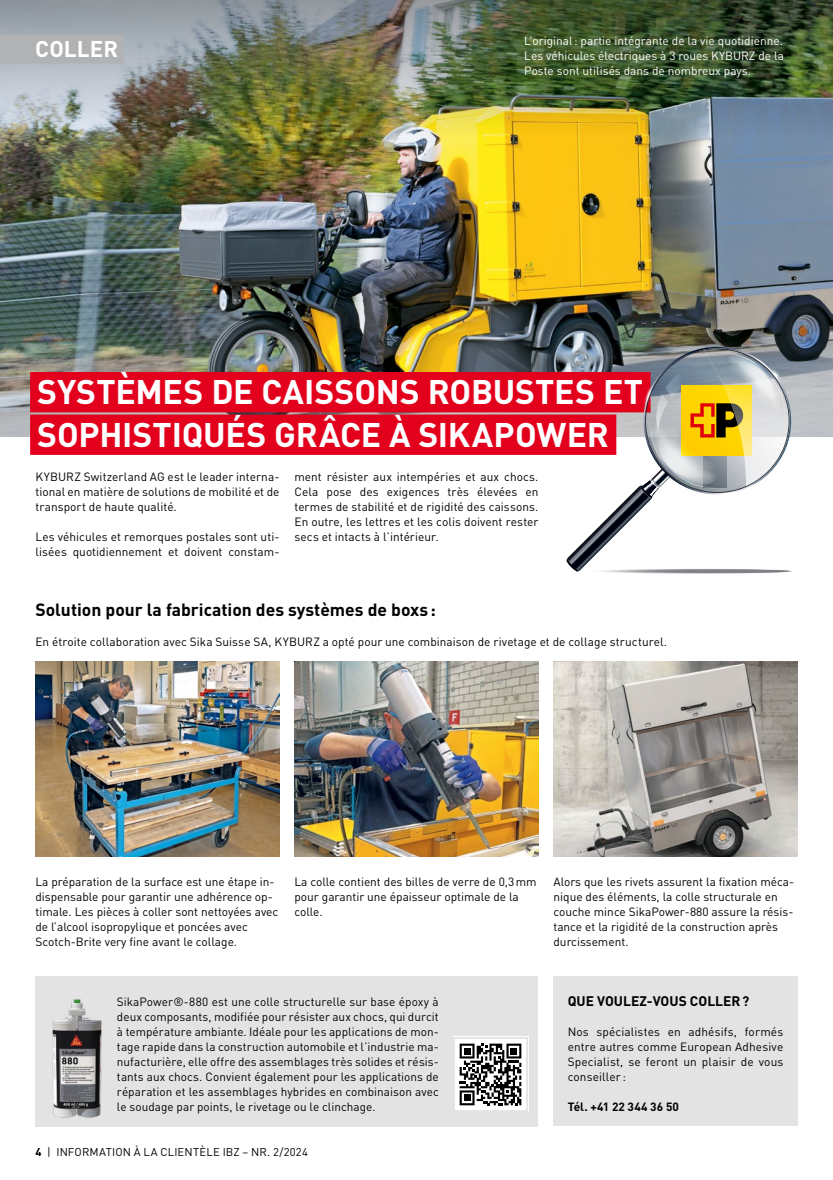
<style>
.page{position:relative;width:833px;height:1180px;background:#fff}
.page>*{position:absolute;margin:0;border:0;box-sizing:border-box;transform-origin:0 0}
.t1{font:700 33.75px/42.5px "DIN";letter-spacing:-.005em;color:#fff}
.t2{font:700 22.5px "DIN";letter-spacing:.005em;color:#fff}
.t3{font:700 17.5px "DIN";color:#000}
.t4{font:700 13.75px "DIN";color:#000}
.t5{font:11.88px/15px "DIN";color:#000;text-align:justify}
.t6{font:11.88px/15px "DIN";color:#fff;text-align:justify}
.t7{font:700 11.88px "DIN";letter-spacing:.01em;color:#000}
.t8{font:11.25px "DIN";letter-spacing:.015em;color:#000}
.s1{font-weight:700}
</style>
<div class="page">
<img style="left:0;top:0;width:833px;height:436px">
<img style="left:0;top:0;width:832px;height:136px">
<div style="left:0;top:35px;width:123px;height:28px;background:#b1b2b3"></div>
<div style="left:35px;top:976px;width:503px;height:150px;background:#e3e3e3"></div>
<div style="left:30px;top:372px;width:620px;height:40px;background:#e3001d"></div>
<div style="left:30px;top:414px;width:586px;height:41px;background:#e3001d"></div>
<div style="left:553px;top:976px;width:244px;height:150px;background:#e3e3e3"></div>
<div style="left:453px;top:1037px;width:75px;height:75px;background:#fff"></div>
<svg style="left:459px;top:1044px;width:62px;height:61px"></svg>
<div style="left:453px;top:1037px;width:75px;height:75px;border:2px solid #e3e3e3"></div>
<div style="left:600px;top:569px;width:193px;height:5px;background:#f4f4f4;border-radius:50%"></div>
<svg style="left:609px;top:569px;width:183px;height:5px"></svg>
<hr style="left:618px;top:569px;width:173px;height:4px;background:#b3b3b7;border-radius:50%">
<hr style="left:627px;top:569px;width:164px;height:4px;background:#a6a6ab;border-radius:50%">
<hr style="left:636px;top:569px;width:154px;height:4px;background:#9d9da2;border-radius:50%">
<hr style="left:645px;top:569px;width:144px;height:4px;background:#99999f;border-radius:50%">
<hr style="left:653px;top:570px;width:135px;height:3px;background:#00010f;border-radius:50%">
<hr style="left:671px;top:570px;width:116px;height:3px;background:#00010f;border-radius:50%">
<svg style="left:566px;top:341px;width:232px;height:231px"></svg>
<img style="left:35px;top:661px;width:244px;height:195px">
<img style="left:294px;top:661px;width:244px;height:195px">
<img style="left:553px;top:661px;width:244px;height:195px">
<img style="left:35px;top:999px;width:87px;height:128px">
<h2 class="t2" style="left:35px;top:34px;width:85px">COLLER</h2>
<p class="t6" style="left:524px;top:33px;width:261px">L’original: partie intégrante de la vie quotidienne.<br>Les véhicules électriques à 3 roues KYBURZ de la Poste sont utilisés dans de nombreux pays.</p>
<h1 class="t1" style="left:37px;top:369px;width:607px">SYSTÈMES DE CAISSONS ROBUSTES ET<br>SOPHISTIQUÉS GRÂCE À SIKAPOWER</h1>
<p class="t5" style="left:35px;top:469px;width:245px">KYBURZ Switzerland AG est le leader interna&shy;tional en matière de solutions de mobilité et de transport de haute qualité.</p>
<p class="t5" style="left:35px;top:529px;width:245px">Les véhicules et remorques postales sont uti&shy;lisées quotidiennement et doivent constam-</p>
<p class="t5" style="left:294px;top:469px;width:245px">ment résister aux intempéries et aux chocs.<br>Cela pose des exigences très élevées en termes de stabilité et de rigidité des caissons.<br>En outre, les lettres et les colis doivent rester secs et intacts à l’intérieur.</p>
<h3 class="t3" style="left:35px;top:599px;width:402px">Solution pour la fabrication des systèmes de boxs :</h3>
<p class="t5" style="left:35px;top:634px;width:633px">En étroite collaboration avec Sika Suisse SA, KYBURZ a opté pour une combinaison de rivetage et de collage structurel.</p>
<p class="t5" style="left:35px;top:874px;width:244px;text-align:left">La préparation de la surface est une étape in&shy;dispensable pour garantir une adhérence op&shy;timale. Les pièces à coller sont nettoyées avec de l’alcool isopropylique et poncées avec Scotch-Brite very fine avant le collage.</p>
<p class="t5" style="left:294px;top:874px;width:244px;text-align:left">La colle contient des billes de verre de 0,3mm pour garantir une épaisseur optimale de la colle.</p>
<p class="t5" style="left:553px;top:874px;width:242px;text-align:left">Alors que les rivets assurent la fixation méca&shy;nique des éléments, la colle structurale en couche mince SikaPower-880 assure la résis&shy;tance et la rigidité de la construction après durcissement.</p>
<p class="t5" style="left:117px;top:994px;width:323px">SikaPower®-880 est une colle structurelle sur base époxy à deux composants, modifiée pour résister aux chocs, qui durcit à température ambiante. Idéale pour les applications de mon&shy;tage rapide dans la construction automobile et l’industrie ma&shy;nufacturière, elle offre des assemblages très solides et résis&shy;tants aux chocs. Convient également pour les applications de réparation et les assemblages hybrides en combinaison avec le soudage par points, le rivetage ou le clinchage.</p>
<p class="t8" style="left:35px;top:1145px;width:274px"><span class="s1">4</span> | INFORMATION À LA CLIENTÈLE IBZ – NR. 2/2024</p>
<p class="t4" style="left:567px;top:992px;width:183px">QUE VOULEZ-VOUS COLLER?</p>
<p class="t5" style="left:567px;top:1024px;width:217px">Nos spécialistes en adhésifs, formés entre autres comme European Adhesive Specialist, se feront un plaisir de vous conseiller :</p>
<p class="t7" style="left:567px;top:1099px;width:113px">Tél. +41 22 344 36 50</p>
</div>
